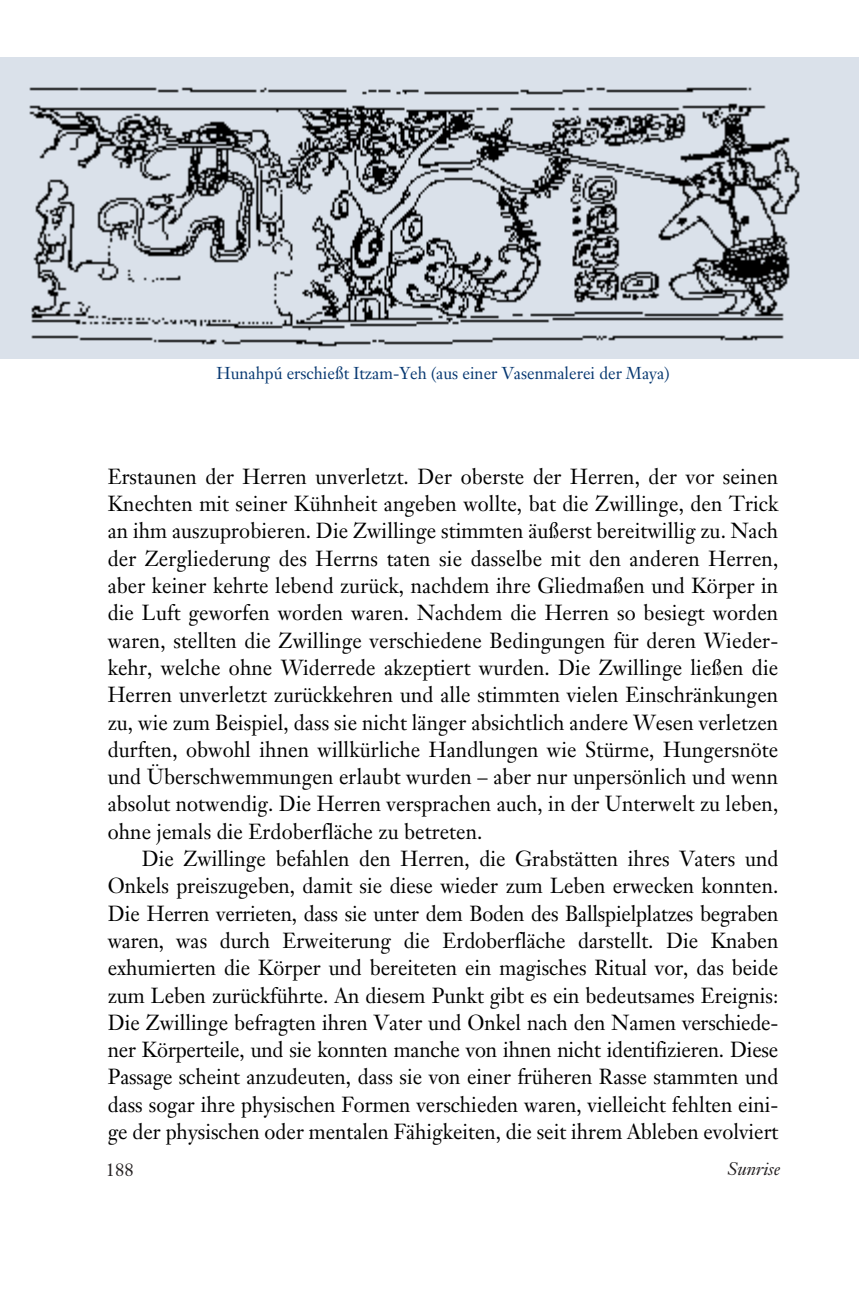
<style>
.page{position:relative;width:860px;height:1298px;background:#fff}
.page>*{position:absolute;margin:0;border:0;box-sizing:border-box;transform-origin:0 0}
.t1{font:21.6px/27.4px "Athos 10";letter-spacing:.005em;color:#000;text-align:justify;scale:.95 1}
.t2{font:italic 18px "T Janson";color:#231f20}
.t3{font:18px "Athos 10";color:#231f20}
.t4{font:17px "Athos 10";color:#073871;scale:.96 1}
</style>
<div class="page">
<div style="left:0;top:57px;width:858px;height:302px;background:#dae1ea"></div>
<img style="left:29px;top:87px;width:771px;height:260px">
<p class="t4" style="left:217px;top:367px;width:473px">Hunahpú erschießt Itzam-Yeh (aus einer Vasenmalerei der Maya)</p>
<p class="t1" style="left:108px;top:465px;width:707px">Erstaunen der Herren unverletzt. Der oberste der Herren, der vor seinen Knechten mit seiner Kühnheit angeben wollte, bat die Zwillinge, den Trick an ihm auszuprobieren. Die Zwillinge stimmten äußerst bereitwillig zu. Nach der Zergliederung des Herrns taten sie dasselbe mit den anderen Herren, aber keiner kehrte lebend zurück, nachdem ihre Gliedmaßen und Körper in die Luft geworfen worden waren. Nachdem die Herren so besiegt worden waren, stellten die Zwillinge verschiedene Bedingungen für deren Wieder&shy;kehr, welche ohne Widerrede akzeptiert wurden. Die Zwillinge ließen die Herren unverletzt zurückkehren und alle stimmten vielen Einschränkungen zu, wie zum Beispiel, dass sie nicht länger absichtlich andere Wesen verletzen durften, obwohl ihnen willkürliche Handlungen wie Stürme, Hungersnöte und Überschwemmungen erlaubt wurden – aber nur unpersönlich und wenn absolut notwendig. Die Herren versprachen auch, in der Unterwelt zu leben, ohne jemals die Erdoberfläche zu betreten.</p>
<p class="t1" style="left:108px;top:847px;width:708px;text-indent:34px">Die Zwillinge befahlen den Herren, die Grabstätten ihres Vaters und Onkels preiszugeben, damit sie diese wieder zum Leben erwecken konnten.<br>Die Herren verrieten, dass sie unter dem Boden des Ballspielplatzes begraben waren, was durch Erweiterung die Erdoberfläche darstellt. Die Knaben exhumierten die Körper und bereiteten ein magisches Ritual vor, das beide zum Leben zurückführte. An diesem Punkt gibt es ein bedeutsames Ereignis:<br>Die Zwillinge befragten ihren Vater und Onkel nach den Namen verschiede&shy;ner Körperteile, und sie konnten manche von ihnen nicht identifizieren. Diese Passage scheint anzudeuten, dass sie von einer früheren Rasse stammten und dass sogar ihre physischen Formen verschieden waren, vielleicht fehlten eini&shy;ge der physischen oder mentalen Fähigkeiten, die seit ihrem Ableben evolviert</p>
<p class="t3" style="left:106px;top:1163px;width:30px">188</p>
<p class="t2" style="left:727px;top:1162px;width:54px">Sunrise</p>
</div>
